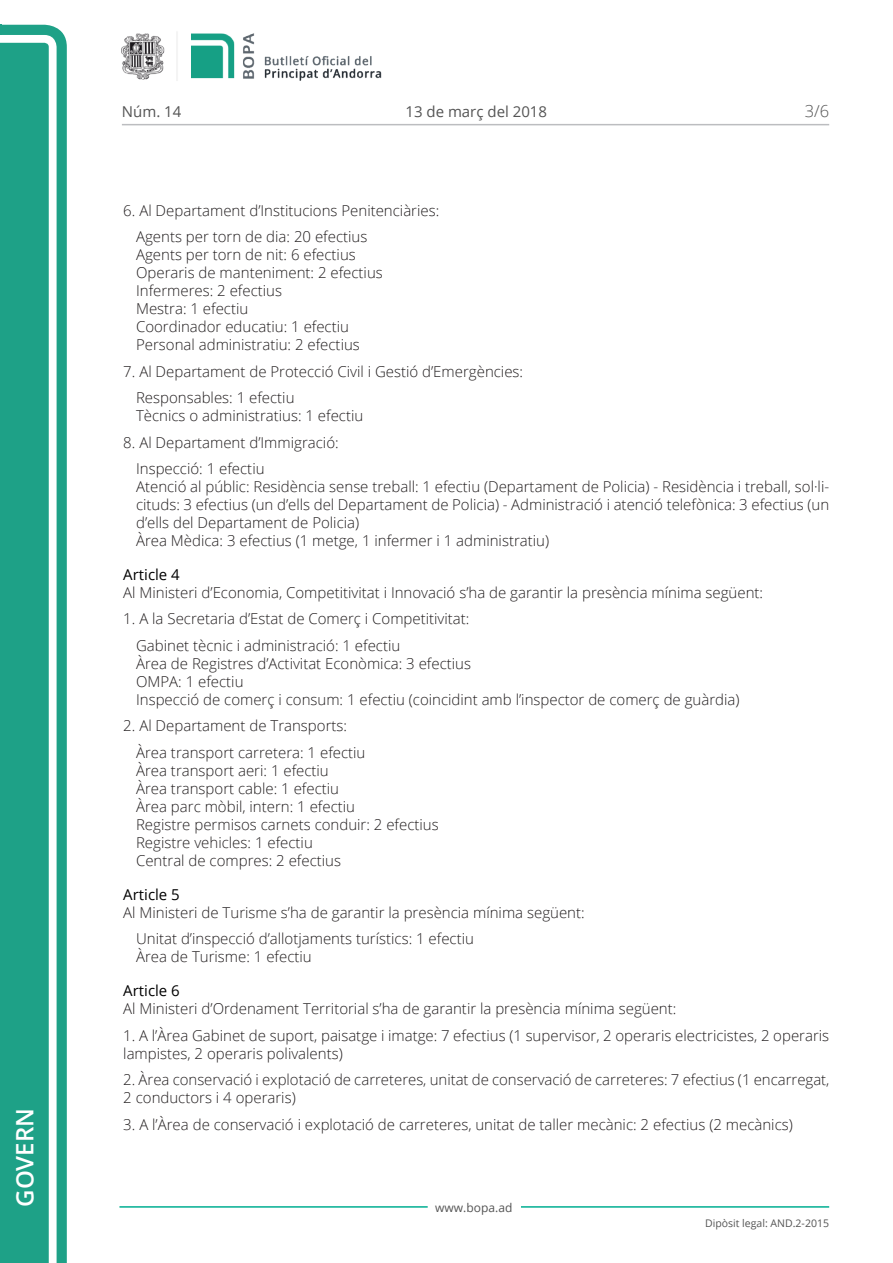
<style>
.page{position:relative;width:893px;height:1263px;background:#fff}
.page>*{position:absolute;margin:0;border:0;box-sizing:border-box;transform-origin:0 0}
.t1{font:600 24px "Open Sans";color:#fff}
.t2{font:300 16.5px "Open Sans";color:#545454}
.Body_text{font:300 15px/18px "Open Sans";color:#231f20}
.Body_text_NOS{font:300 15px/18px "Open Sans";color:#231f20;text-align:justify}
.Body_text_i{font:300 15px "Open Sans";color:#231f20}
.Titol_7{font:15px "Open Sans";color:#000}
.t3{font:15px "Open Sans";color:#545454}
.t4{font:12px "Open Sans";color:#545454}
.t5{font:10.5px "Open Sans";color:#545454}
</style>
<div class="page">
<svg style="left:0;top:25px;width:67px;height:1238px;fill:#1ea187"></svg>
<div style="left:0;top:43px;width:49px;height:1220px;background:#1ea187"></div>
<img style="left:122px;top:32px;width:260px;height:49px">
<hr style="left:119px;top:1206px;width:309px;height:2px;background:#00ae91">
<hr style="left:521px;top:1206px;width:308px;height:2px;background:#00ae91">
<hr style="left:122px;top:124px;width:707px;height:1px;background:#bcbdc0">
<h1 class="t1" style="left:8px;top:1207px;width:100px;rotate:-90deg">Govern</h1>
<p class="t3" style="left:122px;top:102px;width:61px">Núm. 14</p>
<p class="t3" style="left:405px;top:102px;width:143px">13 de març del 2018</p>
<p class="t2" style="left:805px;top:100px;width:26px">3/6</p>
<p class="Body_text" style="left:123px;top:201px;width:317px">6. Al Departament d’Institucions Penitenciàries:</p>
<p class="Body_text_NOS" style="left:136px;top:227px;width:233px">Agents per torn de dia: 20 efectius</p>
<p class="Body_text_NOS" style="left:136px;top:245px;width:221px">Agents per torn de nit: 6 efectius</p>
<p class="Body_text_NOS" style="left:136px;top:263px;width:248px">Operaris de manteniment: 2 efectius</p>
<p class="Body_text_NOS" style="left:136px;top:281px;width:148px">Infermeres: 2 efectius</p>
<p class="Body_text_NOS" style="left:136px;top:299px;width:114px">Mestra: 1 efectiu</p>
<p class="Body_text_NOS" style="left:136px;top:317px;width:214px">Coordinador educatiu: 1 efectiu</p>
<p class="Body_text_i" style="left:136px;top:334px;width:225px">Personal administratiu: 2 efectius</p>
<p class="Body_text" style="left:123px;top:362px;width:401px">7. Al Departament de Protecció Civil i Gestió d’Emergències:</p>
<p class="Body_text_NOS" style="left:136px;top:388px;width:160px">Responsables: 1 efectiu</p>
<p class="Body_text_i" style="left:136px;top:405px;width:229px">Tècnics o administratius: 1 efectiu</p>
<p class="Body_text" style="left:123px;top:433px;width:217px">8. Al Departament d’Immigració:</p>
<p class="Body_text_NOS" style="left:136px;top:459px;width:130px">Inspecció: 1 efectiu</p>
<p class="Body_text_NOS" style="left:136px;top:477px;width:695px">Atenció al públic: Residència sense treball: 1 efectiu (Departament de Policia) - Residència i treball, sol·li&shy;cituds: 3 efectius (un d’ells del Departament de Policia) - Administració i atenció telefònica: 3 efectius (un d’ells del Departament de Policia)</p>
<p class="Body_text_i" style="left:136px;top:530px;width:415px">Àrea Mèdica: 3 efectius (1 metge, 1 infermer i 1 administratiu)</p>
<p class="Titol_7" style="left:123px;top:564px;width:58px">Article 4</p>
<p class="Body_text" style="left:123px;top:583px;width:641px">Al Ministeri d’Economia, Competitivitat i Innovació s’ha de garantir la presència mínima següent:</p>
<p class="Body_text" style="left:123px;top:610px;width:348px">1. A la Secretaria d’Estat de Comerç i Competitivitat:</p>
<p class="Body_text_NOS" style="left:136px;top:636px;width:266px">Gabinet tècnic i administració: 1 efectiu</p>
<p class="Body_text_NOS" style="left:136px;top:654px;width:336px">Àrea de Registres d’Activitat Econòmica: 3 efectius</p>
<p class="Body_text_NOS" style="left:136px;top:672px;width:109px">OMPA: 1 efectiu</p>
<p class="Body_text_i" style="left:136px;top:689px;width:605px">Inspecció de comerç i consum: 1 efectiu (coincidint amb l’inspector de comerç de guàrdia)</p>
<p class="Body_text" style="left:123px;top:717px;width:225px">2. Al Departament de Transports:</p>
<p class="Body_text_NOS" style="left:136px;top:743px;width:231px">Àrea transport carretera: 1 efectiu</p>
<p class="Body_text_NOS" style="left:136px;top:761px;width:194px">Àrea transport aeri: 1 efectiu</p>
<p class="Body_text_NOS" style="left:136px;top:779px;width:204px">Àrea transport cable: 1 efectiu</p>
<p class="Body_text_NOS" style="left:136px;top:797px;width:221px">Àrea parc mòbil, intern: 1 efectiu</p>
<p class="Body_text_NOS" style="left:136px;top:815px;width:304px">Registre permisos carnets conduir: 2 efectius</p>
<p class="Body_text_NOS" style="left:136px;top:833px;width:178px">Registre vehicles: 1 efectiu</p>
<p class="Body_text_i" style="left:136px;top:850px;width:206px">Central de compres: 2 efectius</p>
<p class="Titol_7" style="left:123px;top:884px;width:58px">Article 5</p>
<p class="Body_text" style="left:123px;top:903px;width:463px">Al Ministeri de Turisme s’ha de garantir la presència mínima següent:</p>
<p class="Body_text_NOS" style="left:136px;top:929px;width:339px">Unitat d’inspecció d’allotjaments turístics: 1 efectiu</p>
<p class="Body_text_i" style="left:136px;top:946px;width:177px">Àrea de Turisme: 1 efectiu</p>
<p class="Titol_7" style="left:123px;top:980px;width:58px">Article 6</p>
<p class="Body_text" style="left:123px;top:999px;width:555px">Al Ministeri d’Ordenament Territorial s’ha de garantir la presència mínima següent:</p>
<p class="Body_text" style="left:123px;top:1026px;width:707px">1. A l’Àrea Gabinet de suport, paisatge i imatge: 7 efectius (1 supervisor, 2 operaris electricistes, 2 operaris lampistes, 2 operaris polivalents)</p>
<p class="Body_text" style="left:123px;top:1070px;width:708px">2. Àrea conservació i explotació de carreteres, unitat de conservació de carreteres: 7 efectius (1 encarregat,<br>2 conductors i 4 operaris)</p>
<p class="Body_text" style="left:123px;top:1115px;width:671px">3. A l’Àrea de conservació i explotació de carreteres, unitat de taller mecànic: 2 efectius (2 mecànics)</p>
<p class="t4" style="left:435px;top:1199px;width:79px">www.bopa.ad</p>
<p class="t5" style="left:705px;top:1216px;width:125px">Dipòsit legal: AND.2-2015</p>
</div>
